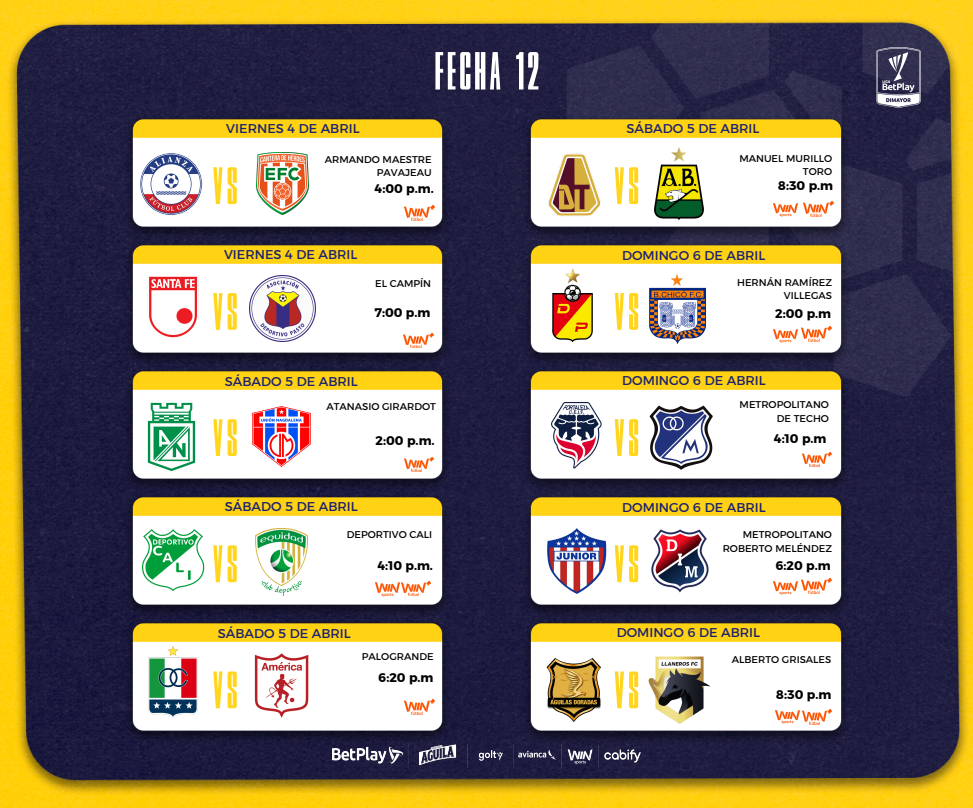
<style>
.page{position:relative;width:973px;height:808px;background:#fff}
.page>*{position:absolute;margin:0;border:0;box-sizing:border-box;transform-origin:0 0}
.t1{font:58.3px "LEMANSCLASSIC Compressed";letter-spacing:.065em;color:#ffd51e}
.t2{font:53.5px "LEMANSCLASSIC Compressed";letter-spacing:.065em;color:#fff}
.t3{font:13px "Kief Montaser Regular";color:#1a2072}
.t4{font:12.5px "Kief Montaser Bold";color:#000}
.t5{font:10px/13.5px "Kief Montaser Regular";color:#000;text-align:right}
</style>
<div class="page">
<img style="left:1px;top:0;width:972px;height:808px">
<img style="left:123px;top:114px;width:329px;height:630px">
<img style="left:522px;top:114px;width:328px;height:630px">
<img style="left:861px;top:40px;width:74px;height:74px">
<img style="left:651px;top:530px;width:57px;height:62px">
<img style="left:256px;top:153px;width:52px;height:61px">
<img style="left:647px;top:405px;width:67px;height:64px">
<img style="left:252px;top:406px;width:59px;height:61px">
<img style="left:405px;top:206px;width:29px;height:14px">
<img style="left:402px;top:581px;width:29px;height:14px">
<img style="left:804px;top:202px;width:29px;height:14px">
<img style="left:405px;top:700px;width:29px;height:14px">
<img style="left:142px;top:528px;width:63px;height:63px">
<img style="left:249px;top:275px;width:66px;height:66px">
<img style="left:642px;top:274px;width:72px;height:70px">
<img style="left:545px;top:144px;width:58px;height:81px">
<img style="left:551px;top:269px;width:43px;height:73px">
<img style="left:247px;top:653px;width:69px;height:64px">
<img style="left:148px;top:275px;width:51px;height:65px">
<img style="left:654px;top:147px;width:49px;height:72px">
<img style="left:333px;top:744px;width:307px;height:23px">
<img style="left:404px;top:333px;width:29px;height:14px">
<img style="left:404px;top:457px;width:29px;height:14px">
<img style="left:802px;top:579px;width:29px;height:14px">
<img style="left:139px;top:152px;width:63px;height:63px">
<img style="left:144px;top:647px;width:59px;height:70px">
<img style="left:143px;top:397px;width:56px;height:79px">
<img style="left:550px;top:402px;width:52px;height:66px">
<img style="left:774px;top:581px;width:24px;height:14px">
<img style="left:774px;top:203px;width:24px;height:14px">
<img style="left:256px;top:528px;width:51px;height:67px">
<img style="left:547px;top:527px;width:59px;height:68px">
<img style="left:802px;top:452px;width:30px;height:14px">
<img style="left:375px;top:582px;width:24px;height:14px">
<img style="left:802px;top:327px;width:29px;height:14px">
<img style="left:774px;top:329px;width:24px;height:13px">
<img style="left:647px;top:652px;width:63px;height:75px">
<img style="left:541px;top:657px;width:66px;height:66px">
<img style="left:802px;top:710px;width:30px;height:14px">
<img style="left:775px;top:710px;width:24px;height:14px">
<p class="t3" style="left:226px;top:120px;width:135px">VIERNES 4 DE ABRIL</p>
<p class="t2" style="left:435px;top:41px;width:106px">FECHA 12</p>
<p class="t3" style="left:626px;top:121px;width:134px">SÁBADO 5 DE ABRIL</p>
<p class="t5" style="left:325px;top:152px;width:108px">ARMANDO MAESTRE<br>PAVAJEAU</p>
<p class="t1" style="left:213px;top:152px;width:26px">vs</p>
<h4 class="t1" style="left:614px;top:152px;width:26px">vs</h4>
<p class="t4" style="left:375px;top:181px;width:61px">4:00 p.m.</p>
<p class="t5" style="left:739px;top:151px;width:94px">MANUEL MURILLO<br>TORO</p>
<p class="t4" style="left:778px;top:178px;width:57px">8:30 p.m</p>
<h4 class="t3" style="left:224px;top:247px;width:135px">VIERNES 4 DE ABRIL</h4>
<p class="t3" style="left:622px;top:247px;width:145px">DOMINGO 6 DE ABRIL</p>
<p class="t1" style="left:213px;top:277px;width:26px">vs</p>
<p class="t5" style="left:375px;top:276px;width:57px">EL CAMPÍN</p>
<p class="t4" style="left:375px;top:305px;width:57px">7:00 p.m</p>
<p class="t1" style="left:614px;top:277px;width:26px">vs</p>
<p class="t5" style="left:737px;top:276px;width:96px">HERNÁN RAMÍREZ<br>VILLEGAS</p>
<h3 class="t4" style="left:775px;top:306px;width:57px">2:00 p.m</h3>
<p class="t3" style="left:225px;top:373px;width:134px">SÁBADO 5 DE ABRIL</p>
<p class="t3" style="left:622px;top:372px;width:145px">DOMINGO 6 DE ABRIL</p>
<p class="t1" style="left:213px;top:403px;width:26px">vs</p>
<h3 class="t5" style="left:326px;top:399px;width:111px">ATANASIO GIRARDOT</h3>
<p class="t4" style="left:376px;top:433px;width:60px">2:00 p.m.</p>
<p class="t1" style="left:614px;top:403px;width:26px">vs</p>
<p class="t5" style="left:739px;top:398px;width:91px">METROPOLITANO<br>DE TECHO</p>
<p class="t4" style="left:774px;top:430px;width:54px">4:10 p.m</p>
<p class="t3" style="left:225px;top:499px;width:134px">SÁBADO 5 DE ABRIL</p>
<h4 class="t3" style="left:622px;top:499px;width:145px">DOMINGO 6 DE ABRIL</h4>
<p class="t1" style="left:213px;top:530px;width:26px">vs</p>
<p class="t5" style="left:347px;top:528px;width:87px">DEPORTIVO CALI</p>
<h3 class="t4" style="left:378px;top:557px;width:57px">4:10 p.m.</h3>
<p class="t1" style="left:614px;top:530px;width:26px">vs</p>
<h3 class="t5" style="left:723px;top:528px;width:111px">METROPOLITANO<br>ROBERTO MELÉNDEZ</h3>
<p class="t4" style="left:775px;top:558px;width:57px">6:20 p.m</p>
<p class="t3" style="left:218px;top:625px;width:134px">SÁBADO 5 DE ABRIL</p>
<p class="t3" style="left:617px;top:624px;width:145px">DOMINGO 6 DE ABRIL</p>
<h4 class="t1" style="left:213px;top:656px;width:26px">vs</h4>
<p class="t5" style="left:362px;top:649px;width:73px">PALOGRANDE</p>
<p class="t4" style="left:378px;top:670px;width:57px">6:20 p.m</p>
<h3 class="t1" style="left:614px;top:656px;width:26px">vs</h3>
<p class="t5" style="left:732px;top:653px;width:101px">ALBERTO GRISALES</p>
<p class="t4" style="left:776px;top:687px;width:57px">8:30 p.m</p>
</div>
